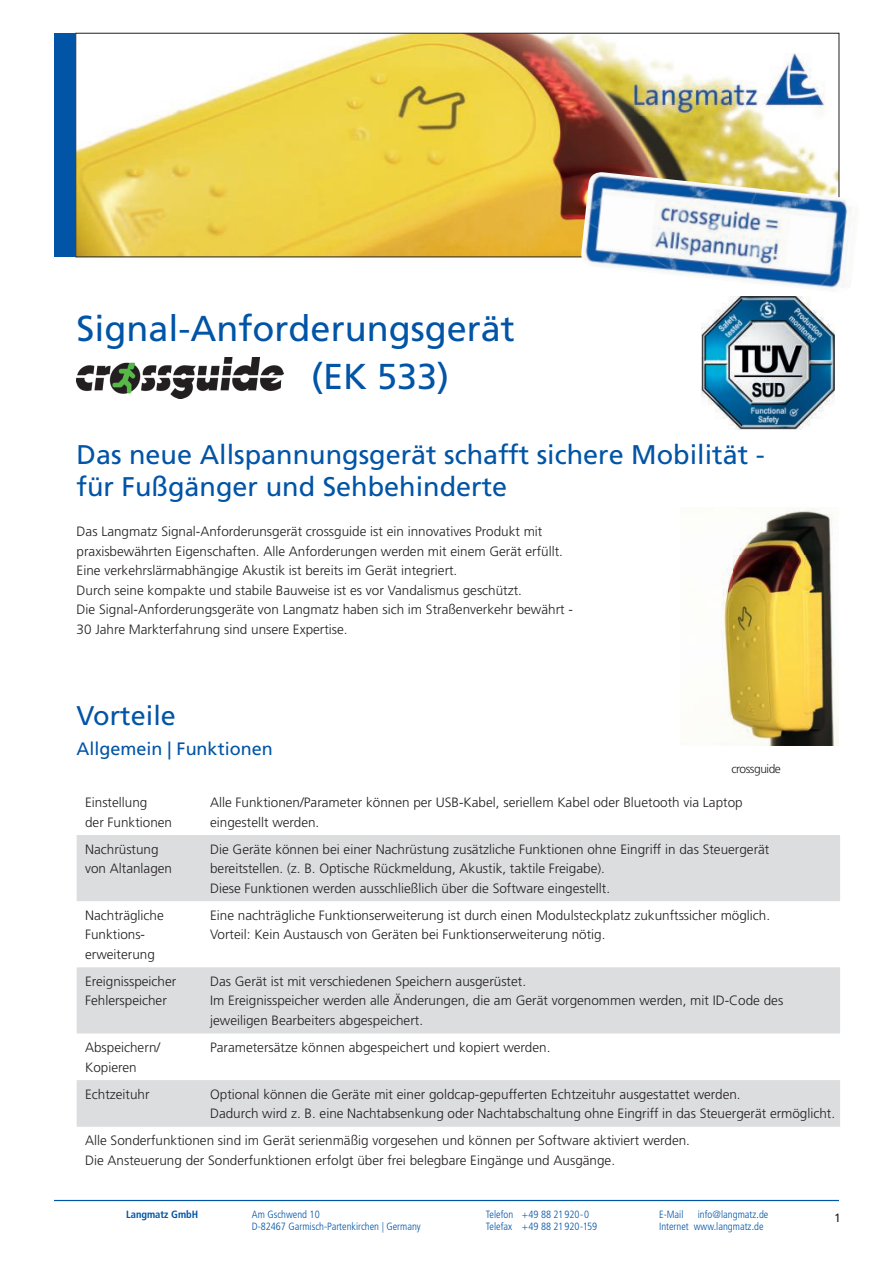
<style>
.page{position:relative;width:893px;height:1263px;background:#fff}
.page>*{position:absolute;margin:0;border:0;box-sizing:border-box;transform-origin:0 0}
.t1{font:36px "Frutiger LT";color:#0154a6}
.t2{font:27px/32.4px "Frutiger LT";color:#0154a6}
.t3{font:18px "Frutiger LT";color:#0154a6}
.t4{font:300 13.5px/19.5px "Frutiger LT";color:#231f20}
.t5{font:300 12px "Frutiger LT";letter-spacing:-.04em;color:#231f20}
.t6{font:12px "Frutiger LT";color:#231f20}
.t7{font:300 condensed 10.5px "Frutiger LT";color:#0154a6}
.t8{font:700 condensed 10.5px "Frutiger LT";color:#0154a6}
</style>
<div class="page">
<img style="left:78px;top:35px;width:759px;height:220px">
<div style="left:54px;top:33px;width:22px;height:224px;background:#0154a6"></div>
<img style="left:634px;top:53px;width:191px;height:63px">
<hr style="left:54px;top:1200px;width:785px;height:1px;background:#0154a6">
<svg style="left:77px;top:835px;width:763px;height:292px;fill:#dcdddf"></svg>
<img style="left:721px;top:508px;width:118px;height:237px">
<img style="left:77px;top:357px;width:206px;height:41px">
<img style="left:580px;top:172px;width:277px;height:120px">
<img style="left:702px;top:296px;width:132px;height:133px">
<h1 class="t1" style="left:77px;top:307px;width:440px">Signal-Anforderungsgerät</h1>
<h1 class="t1" style="left:311px;top:355px;width:140px">(EK 533)</h1>
<h2 class="t2" style="left:77px;top:438px;width:690px">Das neue Allspannungsgerät schafft sichere Mobilität - für Fußgänger und Sehbehinderte</h2>
<p class="t4" style="left:77px;top:522px;width:498px">Das Langmatz Signal-Anforderunsgerät crossguide ist ein innovatives Produkt mit praxisbewährten Eigenschaften. Alle Anforderungen werden mit einem Gerät erfüllt.<br>Eine verkehrslärmabhängige Akustik ist bereits im Gerät integriert.<br>Durch seine kompakte und stabile Bauweise ist es vor Vandalismus geschützt.<br>Die Signal-Anforderungsgeräte von Langmatz haben sich im Straßenverkehr bewährt - 30 Jahre Markterfahrung sind unsere Expertise.</p>
<h2 class="t2" style="left:77px;top:699px;width:101px">Vorteile</h2>
<h3 class="t3" style="left:77px;top:738px;width:198px">Allgemein | Funktionen</h3>
<p class="t5" style="left:731px;top:762px;width:51px">crossguide</p>
<p class="t4" style="left:85px;top:793px;width:89px">Einstellung<br>der Funktionen</p>
<p class="t4" style="left:210px;top:793px;width:534px">Alle Funktionen/Parameter können per USB-Kabel, seriellem Kabel oder Bluetooth via Laptop eingestellt werden.</p>
<p class="t4" style="left:85px;top:839px;width:89px">Nachrüstung von Altanlagen</p>
<p class="t4" style="left:210px;top:839px;width:561px">Die Geräte können bei einer Nachrüstung zusätzliche Funktionen ohne Eingriff in das Steuergerät bereitstellen. (z. B. Optische Rückmeldung, Akustik, taktile Freigabe).<br>Diese Funktionen werden ausschließlich über die Software eingestellt.</p>
<p class="t4" style="left:85px;top:905px;width:80px">Nachträgliche<br>Funktions&shy;erweiterung</p>
<p class="t4" style="left:210px;top:905px;width:562px">Eine nachträgliche Funktionserweiterung ist durch einen Modulsteckplatz zukunftssicher möglich.<br>Vorteil: Kein Austausch von Geräten bei Funktionserweiterung nötig.</p>
<p class="t4" style="left:85px;top:972px;width:93px">Ereignisspeicher<br>Fehlerspeicher</p>
<p class="t4" style="left:210px;top:972px;width:575px">Das Gerät ist mit verschiedenen Speichern ausgerüstet.<br>Im Ereignisspeicher werden alle Änderungen, die am Gerät vorgenommen werden, mit ID-Code des jeweiligen Bearbeiters abgespeichert.</p>
<p class="t4" style="left:85px;top:1038px;width:77px">Abspeichern/<br>Kopieren</p>
<p class="t4" style="left:210px;top:1038px;width:342px">Parametersätze können abgespeichert und kopiert werden.</p>
<p class="t4" style="left:85px;top:1084px;width:66px">Echtzeituhr</p>
<p class="t4" style="left:210px;top:1084px;width:626px">Optional können die Geräte mit einer goldcap-gepufferten Echtzeituhr ausgestattet werden.<br>Dadurch wird z. B. eine Nachtabsenkung oder Nachtabschaltung ohne Eingriff in das Steuergerät ermöglicht.</p>
<p class="t4" style="left:85px;top:1131px;width:606px">Alle Sonderfunktionen sind im Gerät serienmäßig vorgesehen und können per Software aktiviert werden.<br>Die Ansteuerung der Sonderfunktionen erfolgt über frei belegbare Eingänge und Ausgänge.</p>
<p class="t8" style="left:126px;top:1207px;width:74px">Langmatz GmbH</p>
<p class="t7" style="left:252px;top:1208px;width:69px">Am Gschwend 10</p>
<p class="t7" style="left:486px;top:1208px;width:105px">Telefon +49 88 21 920-0</p>
<p class="t7" style="left:659px;top:1208px;width:26px">E-Mail</p>
<p class="t7" style="left:698px;top:1208px;width:72px">info@langmatz.de</p>
<p class="t7" style="left:252px;top:1221px;width:170px">D-82467 Garmisch-Partenkirchen | Germany</p>
<p class="t7" style="left:486px;top:1221px;width:113px">Telefax +49 88 21 920-159</p>
<p class="t7" style="left:659px;top:1221px;width:106px">Internet www.langmatz.de</p>
<p class="t6" style="left:834px;top:1211px;width:8px">1</p>
</div>
